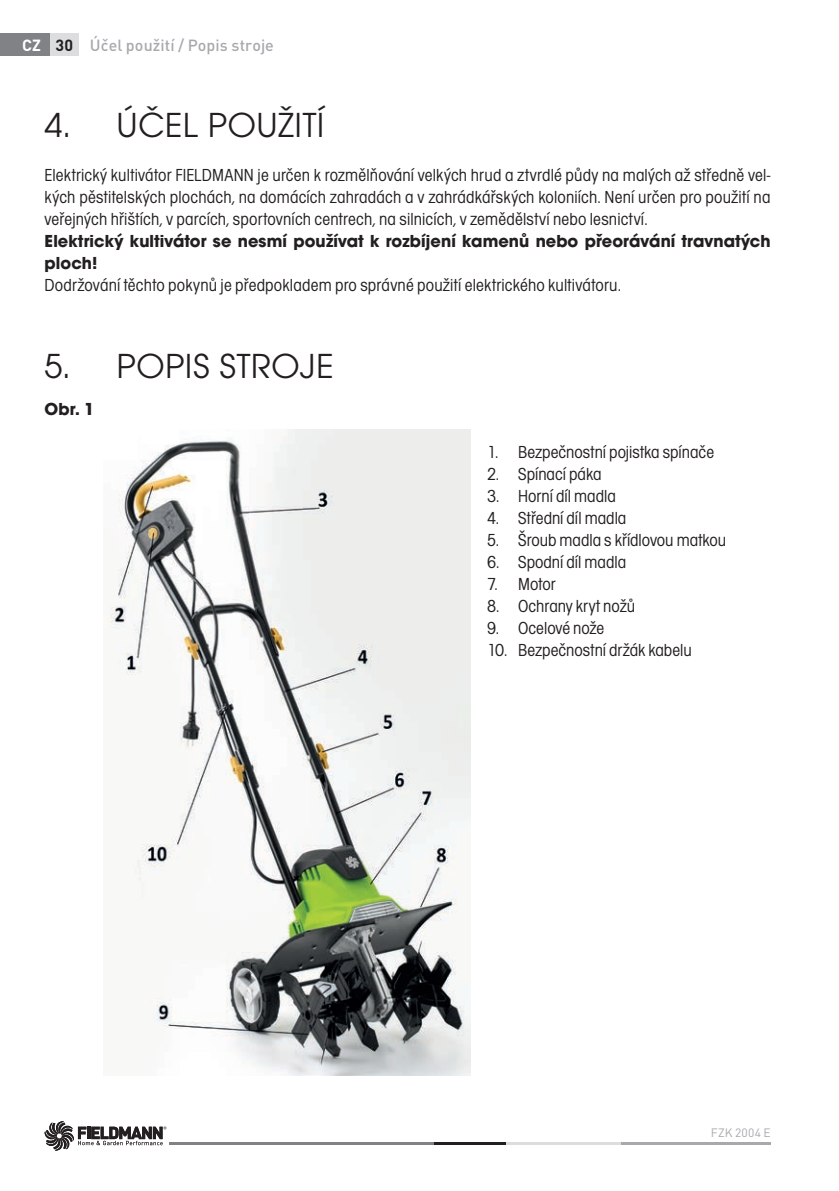
<style>
.page{position:relative;width:839px;height:1191px;background:#fff}
.page>*{position:absolute;margin:0;border:0;box-sizing:border-box;transform-origin:0 0}
.t1{font:36px "Avant Gar Got Itc TOT Boo";letter-spacing:.01em;color:#231f20}
.t2{font:18px/22px "Avant Gar Got Itc TOT Boo Con";letter-spacing:.005em;color:#231f20;text-align:justify}
.t3{font:700 18px/22px "Avant Gar Got Itc TOT";letter-spacing:.005em;color:#231f20}
.t4{font:500 16px "DIN Pro";letter-spacing:.005em;color:#a8a9ad}
.t5{font:700 16px "DIN Pro";color:#fff}
.t6{font:12px "DIN Pro";letter-spacing:.025em;color:#a8a9ad}
.s1{color:#231f20}
</style>
<div class="page">
<hr style="left:620px;top:1142px;width:150px;height:2px;background:#a8a9ad">
<hr style="left:505px;top:1142px;width:116px;height:2px;background:#dcdddf">
<hr style="left:169px;top:1142px;width:265px;height:2px;background:#808285">
<hr style="left:434px;top:1142px;width:71px;height:2px;background:#231f20">
<svg style="left:45px;top:1121px;width:121px;height:29px"></svg>
<img style="left:103px;top:429px;width:368px;height:646px">
<div style="left:45px;top:403px;width:92px;height:57px;background:#fff"></div>
<div style="left:0;top:33px;width:50px;height:23px;background:#808285"></div>
<div style="left:50px;top:33px;width:29px;height:23px;background:#dcdddf"></div>
<p class="t5" style="left:22px;top:34px;width:53px">CZ <span class="s1">30</span></p>
<p class="t4" style="left:90px;top:34px;width:185px">Účel použití / Popis stroje</p>
<h1 class="t1" style="left:45px;top:104px;width:281px">4. ÚČEL POUŽITÍ</h1>
<p class="t2" style="left:45px;top:164px;width:727px">Elektrický kultivátor FIELDMANN je určen k rozmělňování velkých hrud a ztvrdlé půdy na malých až středně vel&shy;kých pěstitelských plochách, na domácích zahradách a v zahrádkářských koloniích. Není určen pro použití na veřejných hřištích, v parcích, sportovních centrech, na silnicích, v zemědělství nebo lesnictví.</p>
<p class="t3" style="left:45px;top:230px;width:727px">Elektrický kultivátor se nesmí používat k rozbíjení kamenů nebo přeorávání travnatých ploch!</p>
<p class="t2" style="left:45px;top:274px;width:578px">Dodržování těchto pokynů je předpokladem pro správné použití elektrického kultivátoru.</p>
<h1 class="t1" style="left:45px;top:345px;width:290px">5. POPIS STROJE</h1>
<p class="t3" style="left:45px;top:398px;width:51px">Obr. 1</p>
<p class="t2" style="left:487px;top:441px;width:229px">1. Bezpečnostní pojistka spínače</p>
<p class="t2" style="left:487px;top:463px;width:116px">2. Spínací páka</p>
<p class="t2" style="left:487px;top:485px;width:130px">3. Horní díl madla</p>
<p class="t2" style="left:487px;top:507px;width:141px">4. Střední díl madla</p>
<p class="t2" style="left:487px;top:529px;width:241px">5. Šroub madla s křídlovou matkou</p>
<p class="t2" style="left:487px;top:551px;width:141px">6. Spodní díl madla</p>
<p class="t2" style="left:487px;top:573px;width:70px">7. Motor</p>
<p class="t2" style="left:487px;top:595px;width:150px">8. Ochrany kryt nožů</p>
<p class="t2" style="left:487px;top:617px;width:119px">9. Ocelové nože</p>
<p class="t2" style="left:487px;top:639px;width:206px">10. Bezpečnostní držák kabelu</p>
<p class="t6" style="left:711px;top:1122px;width:61px">FZK 2004 E</p>
</div>
